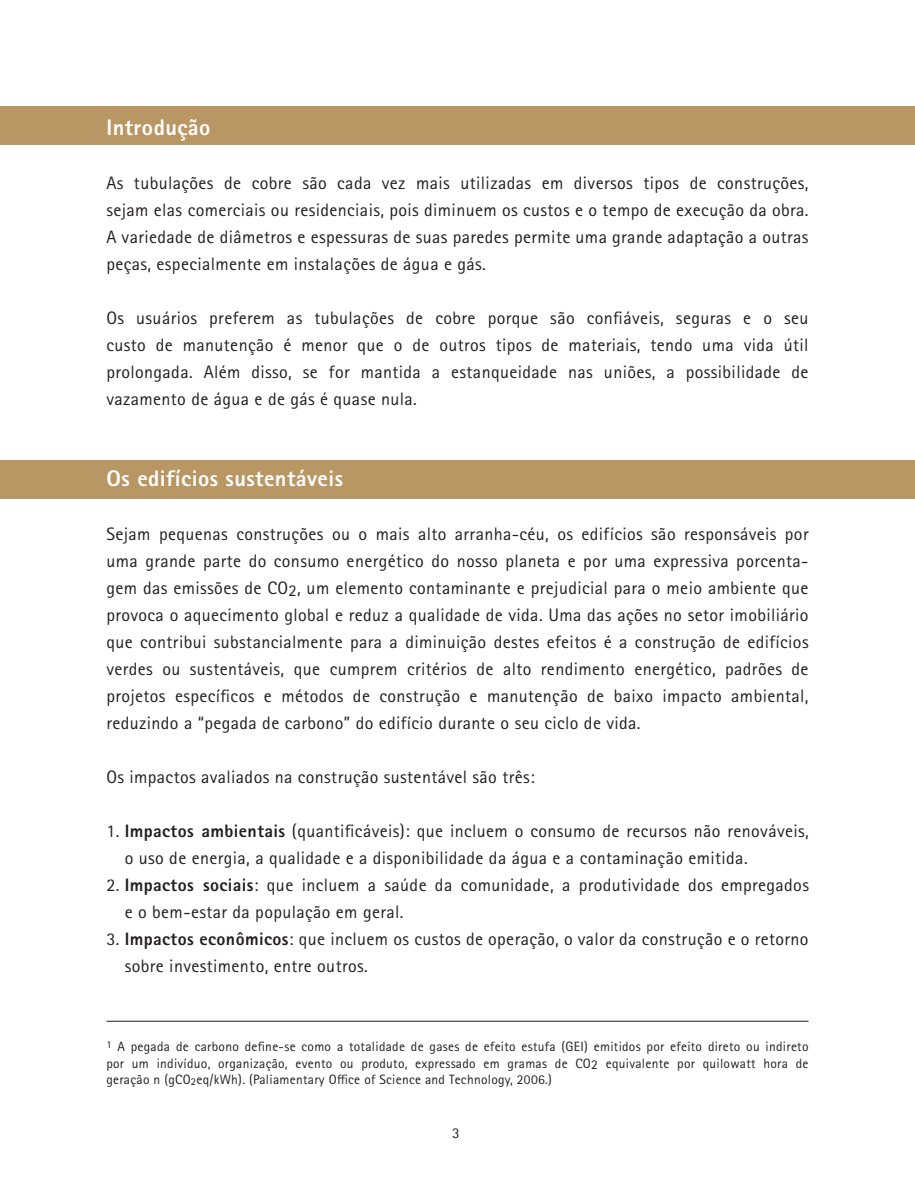
<style>
.page{position:relative;width:915px;height:1191px;background:#fff}
.page>*{position:absolute;margin:0;border:0;box-sizing:border-box;transform-origin:0 0}
.t1{font:800 22.5px "Rotis Sans Serif Pro";letter-spacing:.02em;color:#fff}
.t2{font:18px/27px "Rotis Sans Serif Pro";letter-spacing:.02em;color:#231f20;text-align:justify}
.t3{font:15px "Rotis Sans Serif Pro";color:#231f20}
.t4{font:13.5px/16.2px "Rotis Sans Serif Pro";letter-spacing:.02em;color:#231f20;text-align:justify}
.s1{font-weight:800}
</style>
<div class="page">
<div style="left:0;top:106px;width:914px;height:39px;background:#b99764"></div>
<div style="left:0;top:460px;width:914px;height:39px;background:#b99764"></div>
<hr style="left:106px;top:1020px;width:702px;height:1px;background:#231f20">
<p class="t1" style="left:106px;top:113px;width:106px">Introdução</p>
<p class="t2" style="left:106px;top:169px;width:703px">As tubulações de cobre são cada vez mais utilizadas em diversos tipos de construções, sejam elas comerciais ou residenciais, pois diminuem os custos e o tempo de execução da obra.<br>A variedade de diâmetros e espessuras de suas paredes permite uma grande adaptação a outras peças, especialmente em instalações de água e gás.</p>
<p class="t2" style="left:106px;top:304px;width:703px">Os usuários preferem as tubulações de cobre porque são confiáveis, seguras e o seu custo de manutenção é menor que o de outros tipos de materiais, tendo uma vida útil prolongada. Além disso, se for mantida a estanqueidade nas uniões, a possibilidade de vazamento de água e de gás é quase nula.</p>
<p class="t1" style="left:106px;top:464px;width:238px">Os edifícios sustentáveis</p>
<p class="t2" style="left:106px;top:520px;width:703px">Sejam pequenas construções ou o mais alto arranha-céu, os edifícios são responsáveis por uma grande parte do consumo energético do nosso planeta e por uma expressiva porcenta&shy;gem das emissões de CO<sub>2</sub>, um elemento contaminante e prejudicial para o meio ambiente que provoca o aquecimento global e reduz a qualidade de vida. Uma das ações no setor imobiliário que contribui substancialmente para a diminuição destes efeitos é a construção de edifícios verdes ou sustentáveis, que cumprem critérios de alto rendimento energético, padrões de projetos específicos e métodos de construção e manutenção de baixo impacto ambiental, reduzindo a “pegada de carbono” do edifício durante o seu ciclo de vida.</p>
<p class="t2" style="left:106px;top:763px;width:430px">Os impactos avaliados na construção sustentável são três:</p>
<p class="t2" style="left:125px;top:817px;width:685px;text-indent:-18px">1. <span class="s1">Impactos ambientais</span> (quantificáveis): que incluem o consumo de recursos não renováveis, o uso de energia, a qualidade e a disponibilidade da água e a contaminação emitida.</p>
<p class="t2" style="left:125px;top:871px;width:685px;text-indent:-18px">2. <span class="s1">Impactos sociais</span>: que incluem a saúde da comunidade, a produtividade dos empregados e o bem-estar da população em geral.</p>
<p class="t2" style="left:125px;top:925px;width:685px;text-indent:-18px">3. <span class="s1">Impactos econômicos</span>: que incluem os custos de operação, o valor da construção e o retorno sobre investimento, entre outros.</p>
<p class="t4" style="left:106px;top:1039px;width:703px"><sup>1</sup> A pegada de carbono define-se como a totalidade de gases de efeito estufa (GEI) emitidos por efeito direto ou indireto por um indivíduo, organização, evento ou produto, expressado em gramas de CO2 equivalente por quilowatt hora de geração n (gCO<sub>2</sub>eq/kWh). (Paliamentary Office of Science and Technology, 2006.)</p>
<p class="t3" style="left:452px;top:1123px;width:9px">3</p>
</div>
